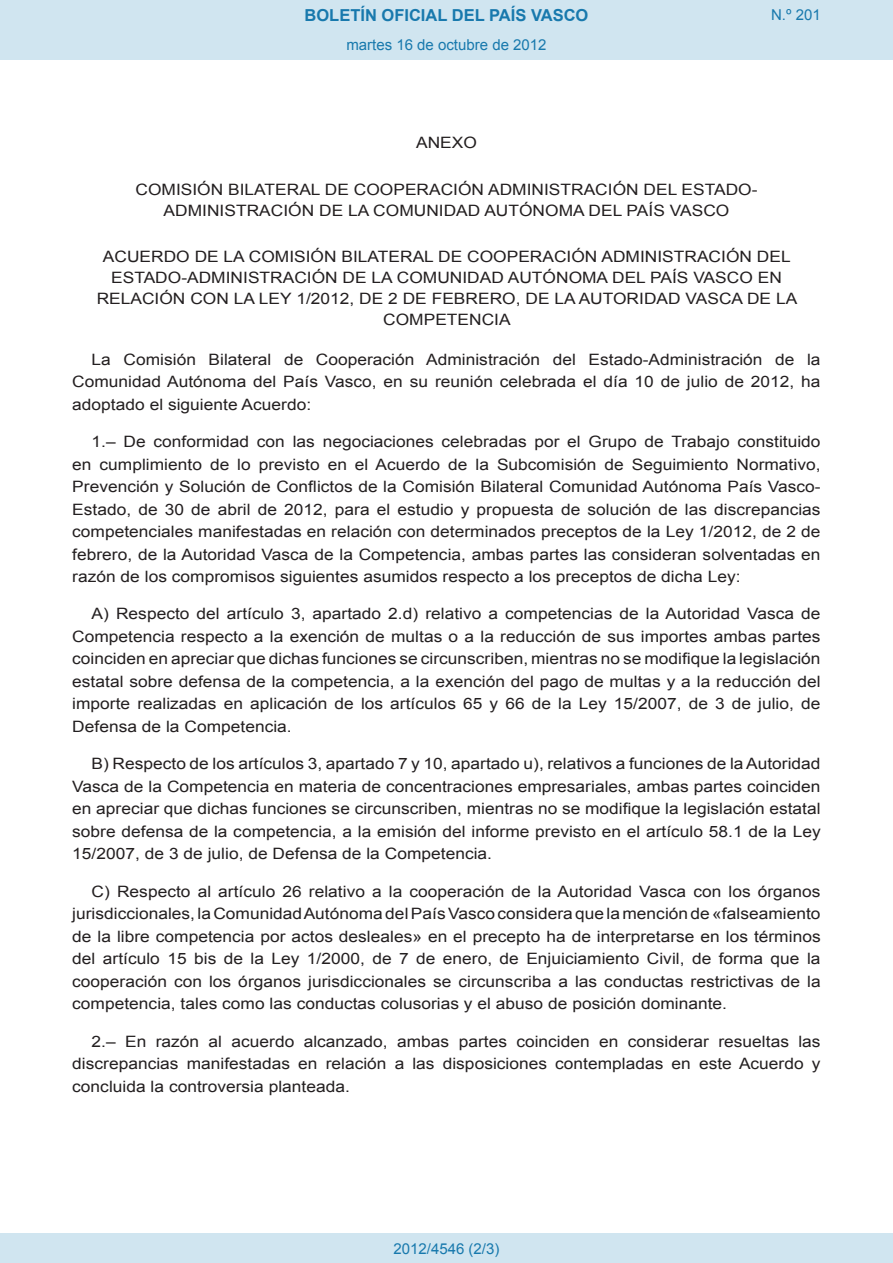
<style>
.page{position:relative;width:893px;height:1263px;background:#fff}
.page>*{position:absolute;margin:0;border:0;box-sizing:border-box;transform-origin:0 0}
.t1{font:700 16.5px "Arial";color:#1879ad}
.BOPVDetalle{font:15.6px/22.5px "Arial";color:#231f20;text-align:justify;scale:1.11 1}
.BOPVClave{font:15.6px/21px "Arial";color:#231f20;text-align:center;scale:1.11 1}
.Paginacion_Centro{font:15px "Arial";color:#1879ad}
</style>
<div class="page">
<div style="left:0;top:0;width:893px;height:60px;background:#d0e5f0"></div>
<div style="left:0;top:1233px;width:893px;height:30px;background:#d0e5f0"></div>
<p class="t1" style="left:305px;top:4px;width:285px">BOLETÍN OFICIAL DEL PAÍS VASCO</p>
<p class="Paginacion_Centro" style="left:346px;top:35px;width:202px">martes 16 de octubre de 2012</p>
<p class="Paginacion_Centro" style="left:771px;top:5px;width:51px">N.º 201</p>
<p class="BOPVClave" style="left:416px;top:132px;width:56px">ANEXO</p>
<p class="BOPVClave" style="left:135px;top:179px;width:562px">COMISIÓN BILATERAL DE COOPERACIÓN ADMINISTRACIÓN DEL ESTADO-<br>ADMINISTRACIÓN DE LA COMUNIDAD AUTÓNOMA DEL PAÍS VASCO</p>
<p class="BOPVClave" style="left:97px;top:246px;width:633px">ACUERDO DE LA COMISIÓN BILATERAL DE COOPERACIÓN ADMINISTRACIÓN DEL ESTADO-ADMINISTRACIÓN DE LA COMUNIDAD AUTÓNOMA DEL PAÍS VASCO EN RELACIÓN CON LA LEY 1/2012, DE 2 DE FEBRERO, DE LA AUTORIDAD VASCA DE LA COMPETENCIA</p>
<p class="BOPVDetalle" style="left:72px;top:348px;width:676px;text-indent:19px">La Comisión Bilateral de Cooperación Administración del Estado-Administración de la Comunidad Autónoma del País Vasco, en su reunión celebrada el día 10 de julio de 2012, ha adoptado el siguiente Acuerdo:</p>
<p class="BOPVDetalle" style="left:72px;top:430px;width:676px;text-indent:19px">1.– De conformidad con las negociaciones celebradas por el Grupo de Trabajo constituido en cumplimiento de lo previsto en el Acuerdo de la Subcomisión de Seguimiento Normativo, Prevención y Solución de Conflictos de la Comisión Bilateral Comunidad Autónoma País Vasco-Estado, de 30 de abril de 2012, para el estudio y propuesta de solución de las discrepancias competenciales manifestadas en relación con determinados preceptos de la Ley 1/2012, de 2 de febrero, de la Autoridad Vasca de la Competencia, ambas partes las consideran solventadas en razón de los compromisos siguientes asumidos respecto a los preceptos de dicha Ley:</p>
<p class="BOPVDetalle" style="left:72px;top:603px;width:676px;text-indent:19px">A) Respecto del artículo 3, apartado 2.d) relativo a competencias de la Autoridad Vasca de Competencia respecto a la exención de multas o a la reducción de sus importes ambas partes coinciden en apreciar que dichas funciones se circunscriben, mientras no se modifique la legislación estatal sobre defensa de la competencia, a la exención del pago de multas y a la reducción del importe realizadas en aplicación de los artículos 65 y 66 de la Ley 15/2007, de 3 de julio, de Defensa de la Competencia.</p>
<p class="BOPVDetalle" style="left:72px;top:753px;width:676px;text-indent:19px">B) Respecto de los artículos 3, apartado 7 y 10, apartado u), relativos a funciones de la Autoridad Vasca de la Competencia en materia de concentraciones empresariales, ambas partes coinciden en apreciar que dichas funciones se circunscriben, mientras no se modifique la legislación estatal sobre defensa de la competencia, a la emisión del informe previsto en el artículo 58.1 de la Ley 15/2007, de 3 de julio, de Defensa de la Competencia.</p>
<p class="BOPVDetalle" style="left:72px;top:880px;width:676px;text-indent:19px">C) Respecto al artículo 26 relativo a la cooperación de la Autoridad Vasca con los órganos jurisdiccionales, la Comunidad Autónoma del País Vasco considera que la mención de «falseamiento de la libre competencia por actos desleales» en el precepto ha de interpretarse en los términos del artículo 15 bis de la Ley 1/2000, de 7 de enero, de Enjuiciamiento Civil, de forma que la cooperación con los órganos jurisdiccionales se circunscriba a las conductas restrictivas de la competencia, tales como las conductas colusorias y el abuso de posición dominante.</p>
<p class="BOPVDetalle" style="left:72px;top:1030px;width:676px;text-indent:19px">2.– En razón al acuerdo alcanzado, ambas partes coinciden en considerar resueltas las discrepancias manifestadas en relación a las disposiciones contempladas en este Acuerdo y concluida la controversia planteada.</p>
<p class="Paginacion_Centro" style="left:393px;top:1238px;width:107px">2012/4546 (2/3)</p>
</div>
